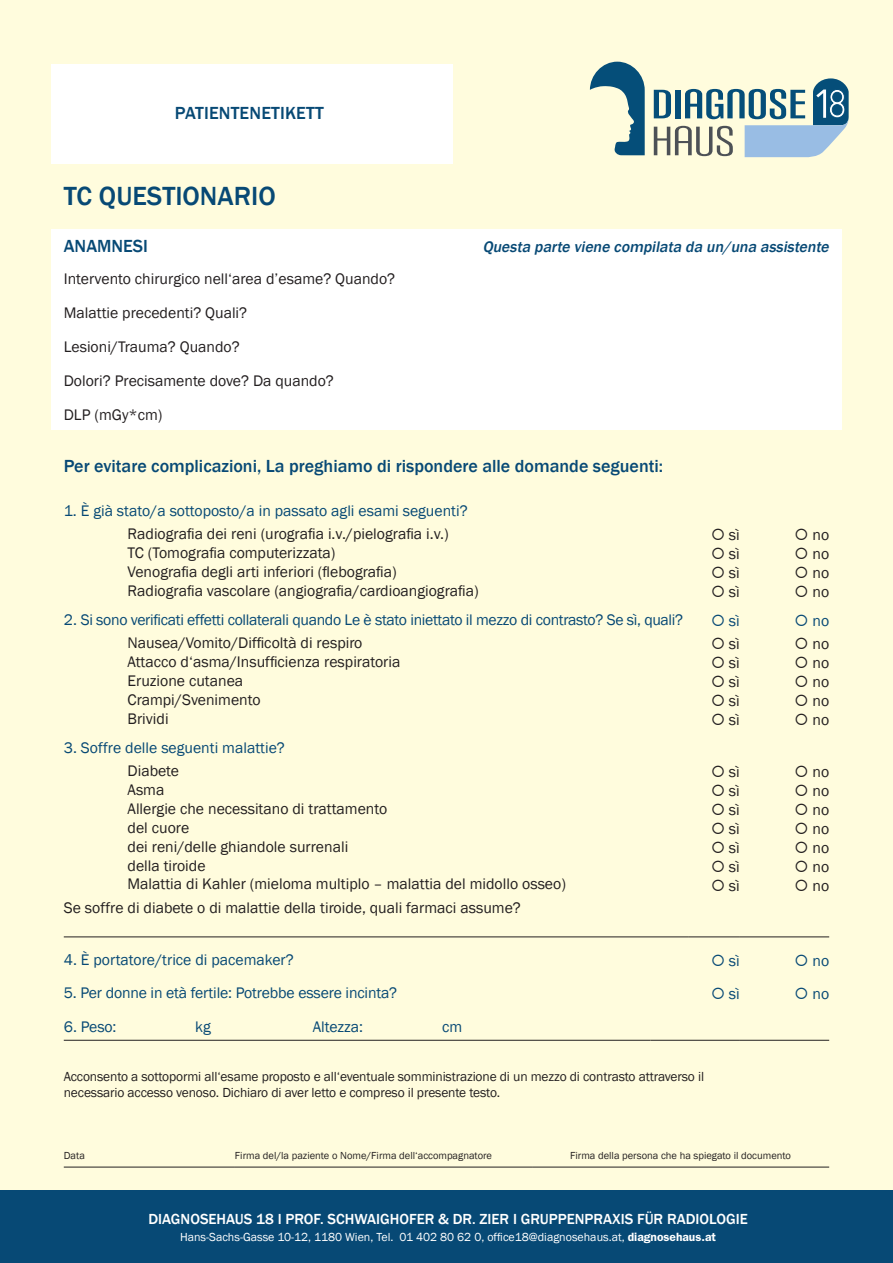
<style>
.page{position:relative;width:893px;height:1263px;background:#fffcdd}
.page>*{position:absolute;margin:0;border:0;box-sizing:border-box;transform-origin:0 0}
.t1{font:500 27px "Franklin Gothic";color:#074975}
.t2{font:500 18px "Franklin Gothic";color:#074975}
.t3{font:15.75px/18.9px "Franklin Gothic";color:#231f20}
.t4{font:15.75px "Franklin Gothic";letter-spacing:-.01em;color:#074975}
.t5{font:italic 500 15.75px "Franklin Gothic";color:#074975}
.t6{font:500 15px "Franklin Gothic";color:#fff}
.t7{font:13.5px/16.2px "Franklin Gothic";letter-spacing:-.01em;color:#231f20}
.t8{font:12px "Franklin Gothic";color:#fff}
.t9{font:10.5px "Franklin Gothic";color:#231f20}
.s1{font-family:"ITC Franklin Gothic Std";font-weight:600}
</style>
<div class="page">
<div style="left:0;top:1191px;width:893px;height:72px;background:#074975"></div>
<svg style="left:590px;top:62px;width:55px;height:93px"></svg>
<svg style="left:654px;top:78px;width:195px;height:79px"></svg>
<div style="left:51px;top:229px;width:791px;height:200px;background:#fff"></div>
<hr style="left:64px;top:937px;width:625px;height:1px;background:#231f20">
<hr style="left:689px;top:937px;width:51px;height:1px;background:#231f20">
<hr style="left:740px;top:937px;width:89px;height:1px;background:#231f20">
<hr style="left:64px;top:1040px;width:587px;height:1px;background:#231f20">
<hr style="left:651px;top:1040px;width:89px;height:1px;background:#231f20">
<hr style="left:740px;top:1040px;width:89px;height:1px;background:#231f20">
<div style="left:51px;top:64px;width:402px;height:99px;background:#fff"></div>
<hr style="left:64px;top:1167px;width:171px;height:1px;background:#231f20">
<hr style="left:235px;top:1167px;width:297px;height:1px;background:#231f20">
<hr style="left:532px;top:1167px;width:297px;height:1px;background:#231f20">
<p class="t2" style="left:175px;top:102px;width:150px">PATIENTENETIKETT</p>
<h1 class="t1" style="left:64px;top:179px;width:213px">TC QUESTIONARIO</h1>
<p class="t2" style="left:64px;top:235px;width:86px">ANAMNESI</p>
<p class="t5" style="left:483px;top:237px;width:351px">Questa parte viene compilata da un/una assistente</p>
<p class="t3" style="left:64px;top:262px;width:333px;line-height:34px">Intervento chirurgico nell‘area d’esame? Quando?<br>Malattie precedenti? Quali?<br>Lesioni/Trauma? Quando?<br>Dolori? Precisamente dove? Da quando?<br>DLP (mGy*cm)</p>
<p class="t2" style="left:64px;top:454px;width:601px">Per evitare complicazioni, La preghiamo di rispondere alle domande seguenti:</p>
<p class="t4" style="left:64px;top:501px;width:405px">1. È già stato/a sottoposto/a in passato agli esami seguenti?</p>
<p class="t3" style="left:128px;top:525px;width:353px">Radiografia dei reni (urografia i.v./pielografia i.v.)<br>TC (Tomografia computerizzata)<br>Venografia degli arti inferiori (flebografia)<br>Radiografia vascolare (angiografia/cardioangiografia)</p>
<p class="t3" style="left:711px;top:526px;width:30px">○ sì</p>
<p class="t3" style="left:794px;top:526px;width:36px">○ no</p>
<p class="t3" style="left:794px;top:545px;width:36px">○ no</p>
<p class="t3" style="left:794px;top:564px;width:36px">○ no</p>
<p class="t3" style="left:794px;top:583px;width:36px">○ no</p>
<p class="t3" style="left:711px;top:545px;width:30px">○ sì</p>
<p class="t3" style="left:711px;top:564px;width:30px">○ sì</p>
<p class="t3" style="left:711px;top:583px;width:30px">○ sì</p>
<p class="t4" style="left:64px;top:610px;width:621px">2. Si sono verificati effetti collaterali quando Le è stato iniettato il mezzo di contrasto? Se sì, quali?</p>
<p class="t3" style="left:128px;top:634px;width:274px">Nausea/Vomito/Difficoltà di respiro<br>Attacco d‘asma/Insufficienza respiratoria<br>Eruzione cutanea<br>Crampi/Svenimento<br>Brividi</p>
<p class="t4" style="left:64px;top:738px;width:223px">3. Soffre delle seguenti malattie?</p>
<p class="t3" style="left:128px;top:762px;width:440px">Diabete<br>Asma<br>Allergie che necessitano di trattamento<br>del cuore<br>dei reni/delle ghiandole surrenali<br>della tiroide<br>Malattia di Kahler (mieloma multiplo – malattia del midollo osseo)</p>
<p class="t3" style="left:64px;top:898px;width:459px">Se soffre di diabete o di malattie della tiroide, quali farmaci assume?</p>
<p class="t4" style="left:711px;top:611px;width:30px">○ sì</p>
<p class="t3" style="left:711px;top:635px;width:30px">○ sì</p>
<p class="t3" style="left:711px;top:654px;width:30px">○ sì</p>
<p class="t3" style="left:711px;top:673px;width:30px">○ sì</p>
<p class="t3" style="left:711px;top:692px;width:30px">○ sì</p>
<p class="t3" style="left:711px;top:710px;width:30px">○ sì</p>
<p class="t3" style="left:711px;top:763px;width:30px">○ sì</p>
<p class="t3" style="left:711px;top:782px;width:30px">○ sì</p>
<p class="t3" style="left:711px;top:801px;width:30px">○ sì</p>
<p class="t3" style="left:711px;top:819px;width:30px">○ sì</p>
<p class="t3" style="left:711px;top:838px;width:30px">○ sì</p>
<p class="t3" style="left:711px;top:857px;width:30px">○ sì</p>
<p class="t3" style="left:711px;top:876px;width:30px">○ sì</p>
<p class="t4" style="left:794px;top:611px;width:36px">○ no</p>
<p class="t3" style="left:794px;top:635px;width:36px">○ no</p>
<p class="t3" style="left:794px;top:654px;width:36px">○ no</p>
<p class="t3" style="left:794px;top:673px;width:36px">○ no</p>
<p class="t3" style="left:794px;top:692px;width:36px">○ no</p>
<p class="t3" style="left:794px;top:710px;width:36px">○ no</p>
<p class="t3" style="left:794px;top:763px;width:36px">○ no</p>
<p class="t3" style="left:794px;top:782px;width:36px">○ no</p>
<p class="t3" style="left:794px;top:801px;width:36px">○ no</p>
<p class="t3" style="left:794px;top:819px;width:36px">○ no</p>
<p class="t3" style="left:794px;top:838px;width:36px">○ no</p>
<p class="t3" style="left:794px;top:857px;width:36px">○ no</p>
<p class="t3" style="left:794px;top:876px;width:36px">○ no</p>
<p class="t4" style="left:64px;top:950px;width:231px">4. È portatore/trice di pacemaker?</p>
<p class="t4" style="left:711px;top:951px;width:30px">○ sì</p>
<p class="t4" style="left:794px;top:951px;width:36px">○ no</p>
<p class="t4" style="left:64px;top:983px;width:335px">5. Per donne in età fertile: Potrebbe essere incinta?</p>
<p class="t4" style="left:711px;top:984px;width:30px">○ sì</p>
<p class="t4" style="left:794px;top:984px;width:36px">○ no</p>
<p class="t4" style="left:64px;top:1017px;width:54px">6. Peso:</p>
<p class="t4" style="left:195px;top:1017px;width:17px">kg</p>
<p class="t4" style="left:313px;top:1017px;width:52px">Altezza:</p>
<p class="t4" style="left:442px;top:1017px;width:22px">cm</p>
<p class="t7" style="left:64px;top:1068px;width:642px">Acconsento a sottopormi all‘esame proposto e all‘eventuale somministrazione di un mezzo di contrasto attraverso il necessario accesso venoso. Dichiaro di aver letto e compreso il presente testo.</p>
<p class="t9" style="left:64px;top:1148px;width:23px">Data</p>
<p class="t9" style="left:235px;top:1148px;width:259px">Firma del/la paziente o Nome/Firma dell‘accompagnatore</p>
<p class="t9" style="left:570px;top:1148px;width:222px">Firma della persona che ha spiegato il documento</p>
<p class="t6" style="left:148px;top:1210px;width:601px">DIAGNOSEHAUS 18 I PROF. SCHWAIGHOFER &amp; DR. ZIER I GRUPPENPRAXIS FÜR RADIOLOGIE</p>
<p class="t8" style="left:180px;top:1229px;width:537px">Hans-Sachs-Gasse 10-12, 1180 Wien, Tel. 01 402 80 62 0, office18@diagnosehaus.at, <span class="s1">diagnosehaus.at</span></p>
</div>
